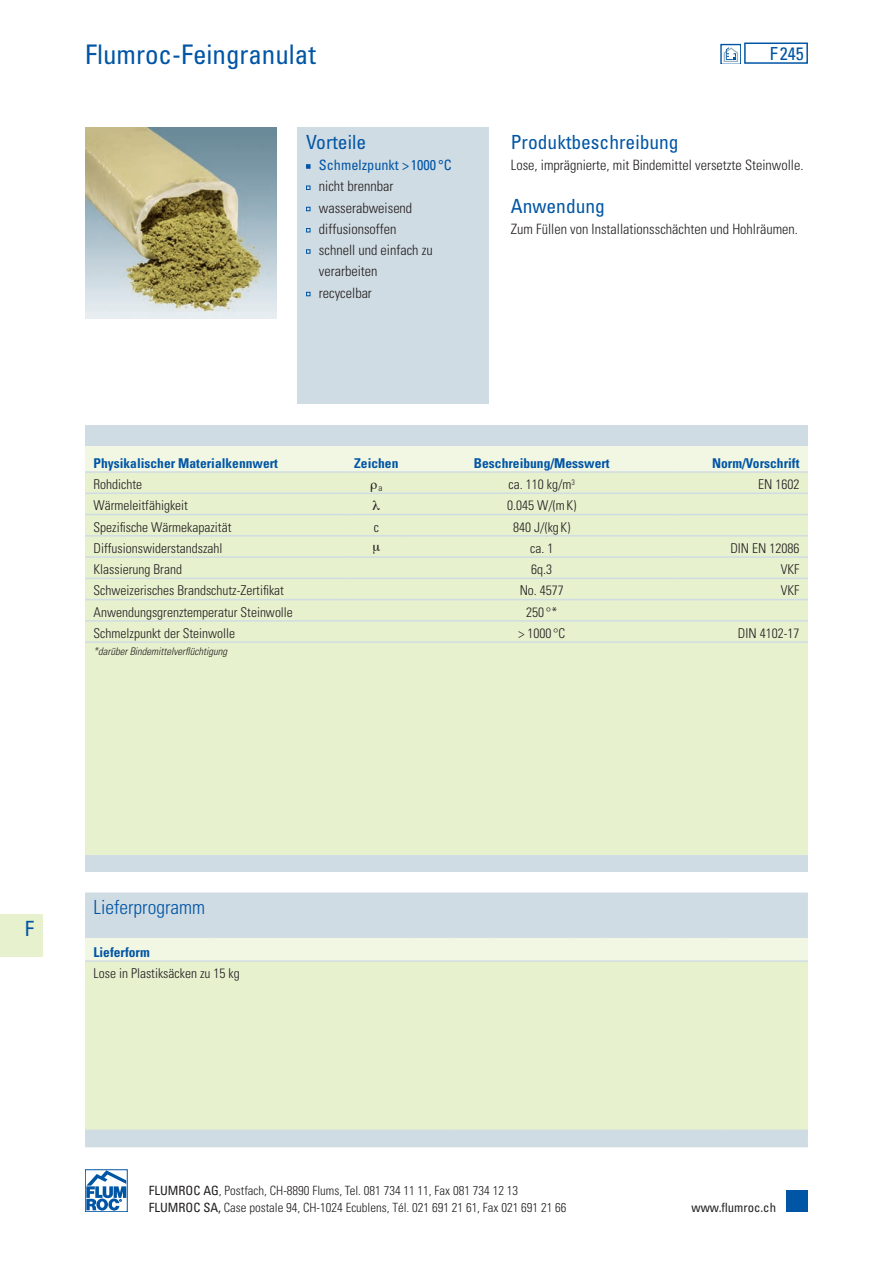
<style>
.page{position:relative;width:893px;height:1263px;background:#fff}
.page>*{position:absolute;margin:0;border:0;box-sizing:border-box;transform-origin:0 0}
.t1{font:condensed 27px "Univers";color:#0155a5}
.t2{font:condensed 21px "Univers";color:#0155a5}
.t3{font:condensed 19.5px "Univers";color:#0155a5}
.t4{font:300 condensed 19.5px "Univers";color:#0155a5}
.t5{font:condensed 18px "Univers";color:#0155a5}
.t6{font:300 condensed 14.25px/21.3px "Univers";color:#231f20}
.t7{font:condensed 14.25px "Univers";color:#0155a5}
.t8{font:300 condensed 13.5px "Univers";color:#231f20}
.t9{font:700 condensed 13.5px "Univers";color:#0155a5}
.t10{font:13.5px "Symbol";color:#231f20}
.t11{font:300 condensed 12.75px/17.2px "Univers";color:#231f20}
.t12{font:condensed 12.75px "Univers";color:#231f20}
.t13{font:italic 300 condensed 10.5px "Univers";color:#231f20}
.t14{font:300 condensed 9px "Univers";color:#231f20}
.s1{font-weight:400}
</style>
<div class="page">
<div style="left:787px;top:1191px;width:21px;height:21px;background:#0155a5"></div>
<div style="left:85px;top:1169px;width:43px;height:43px;border:1px solid #0155a5"></div>
<svg style="left:86px;top:1170px;width:40px;height:40px"></svg>
<div style="left:744px;top:43px;width:64px;height:21px;border:2px solid #0155a5"></div>
<div style="left:85px;top:425px;width:723px;height:447px;background:#d0dce3"></div>
<div style="left:85px;top:446px;width:723px;height:409px;background:#e7f1ce"></div>
<div style="left:85px;top:446px;width:723px;height:26px;background:#f2f7e3"></div>
<div style="left:0;top:914px;width:43px;height:43px;background:#e7f1ce"></div>
<img style="left:85px;top:128px;width:191px;height:191px">
<svg style="left:720px;top:44px;width:20px;height:20px"></svg>
<hr style="left:85px;top:471px;width:264px;height:2px;background:#d0dce3">
<hr style="left:349px;top:471px;width:55px;height:2px;background:#d0dce3">
<hr style="left:404px;top:471px;width:276px;height:2px;background:#d0dce3">
<hr style="left:680px;top:471px;width:128px;height:2px;background:#d0dce3">
<hr style="left:85px;top:492px;width:264px;height:2px;background:#d0dce3">
<hr style="left:349px;top:492px;width:55px;height:2px;background:#d0dce3">
<hr style="left:404px;top:492px;width:276px;height:2px;background:#d0dce3">
<hr style="left:680px;top:492px;width:128px;height:2px;background:#d0dce3">
<hr style="left:85px;top:514px;width:264px;height:1px;background:#d0dce3">
<hr style="left:349px;top:514px;width:55px;height:1px;background:#d0dce3">
<hr style="left:680px;top:514px;width:128px;height:1px;background:#d0dce3">
<hr style="left:85px;top:535px;width:264px;height:1px;background:#d0dce3">
<hr style="left:349px;top:535px;width:55px;height:1px;background:#d0dce3">
<hr style="left:404px;top:535px;width:276px;height:1px;background:#d0dce3">
<hr style="left:680px;top:535px;width:128px;height:1px;background:#d0dce3">
<hr style="left:85px;top:556px;width:264px;height:2px;background:#d0dce3">
<hr style="left:680px;top:556px;width:128px;height:2px;background:#d0dce3">
<hr style="left:85px;top:578px;width:264px;height:1px;background:#d0dce3">
<hr style="left:349px;top:578px;width:55px;height:1px;background:#d0dce3">
<hr style="left:404px;top:578px;width:276px;height:1px;background:#d0dce3">
<hr style="left:680px;top:578px;width:128px;height:1px;background:#d0dce3">
<hr style="left:85px;top:599px;width:264px;height:1px;background:#d0dce3">
<hr style="left:349px;top:599px;width:55px;height:1px;background:#d0dce3">
<hr style="left:404px;top:599px;width:276px;height:1px;background:#d0dce3">
<hr style="left:680px;top:599px;width:128px;height:1px;background:#d0dce3">
<hr style="left:85px;top:620px;width:264px;height:2px;background:#d0dce3">
<hr style="left:680px;top:620px;width:128px;height:2px;background:#d0dce3">
<hr style="left:404px;top:514px;width:276px;height:1px;background:#d0dce3">
<hr style="left:349px;top:556px;width:55px;height:2px;background:#d0dce3">
<hr style="left:404px;top:556px;width:276px;height:2px;background:#d0dce3">
<hr style="left:349px;top:620px;width:55px;height:2px;background:#d0dce3">
<hr style="left:404px;top:620px;width:276px;height:2px;background:#d0dce3">
<hr style="left:85px;top:641px;width:264px;height:2px;background:#d0dce3">
<hr style="left:349px;top:641px;width:55px;height:2px;background:#d0dce3">
<hr style="left:404px;top:641px;width:276px;height:2px;background:#d0dce3">
<hr style="left:680px;top:641px;width:128px;height:2px;background:#d0dce3">
<div style="left:298px;top:128px;width:191px;height:276px;background:#d0dce3"></div>
<svg style="left:306px;top:164px;width:4px;height:5px"></svg>
<svg style="left:306px;top:186px;width:4px;height:4px"></svg>
<svg style="left:306px;top:207px;width:4px;height:4px"></svg>
<svg style="left:306px;top:228px;width:4px;height:4px"></svg>
<svg style="left:306px;top:249px;width:4px;height:5px"></svg>
<svg style="left:306px;top:292px;width:4px;height:4px"></svg>
<div style="left:85px;top:892px;width:723px;height:255px;background:#d0dce3"></div>
<div style="left:85px;top:938px;width:723px;height:22px;background:#f2f7e3"></div>
<div style="left:85px;top:962px;width:723px;height:167px;background:#e7f1ce"></div>
<hr style="left:85px;top:936px;width:128px;height:2px;background:#d0dce3">
<hr style="left:213px;top:936px;width:202px;height:2px;background:#d0dce3">
<hr style="left:415px;top:936px;width:38px;height:2px;background:#d0dce3">
<hr style="left:453px;top:936px;width:39px;height:2px;background:#d0dce3">
<hr style="left:492px;top:936px;width:38px;height:2px;background:#d0dce3">
<hr style="left:530px;top:936px;width:38px;height:2px;background:#d0dce3">
<hr style="left:568px;top:936px;width:39px;height:2px;background:#d0dce3">
<hr style="left:607px;top:936px;width:38px;height:2px;background:#d0dce3">
<hr style="left:645px;top:936px;width:38px;height:2px;background:#d0dce3">
<hr style="left:683px;top:936px;width:38px;height:2px;background:#d0dce3">
<hr style="left:721px;top:936px;width:87px;height:2px;background:#d0dce3">
<hr style="left:85px;top:960px;width:128px;height:2px;background:#d0dce3">
<hr style="left:213px;top:960px;width:202px;height:2px;background:#d0dce3">
<hr style="left:415px;top:960px;width:38px;height:2px;background:#d0dce3">
<hr style="left:453px;top:960px;width:39px;height:2px;background:#d0dce3">
<hr style="left:492px;top:960px;width:38px;height:2px;background:#d0dce3">
<hr style="left:530px;top:960px;width:38px;height:2px;background:#d0dce3">
<hr style="left:568px;top:960px;width:39px;height:2px;background:#d0dce3">
<hr style="left:607px;top:960px;width:38px;height:2px;background:#d0dce3">
<hr style="left:645px;top:960px;width:38px;height:2px;background:#d0dce3">
<hr style="left:683px;top:960px;width:38px;height:2px;background:#d0dce3">
<hr style="left:721px;top:960px;width:87px;height:2px;background:#d0dce3">
<hr style="left:85px;top:1129px;width:128px;height:2px;background:#d0dce3">
<hr style="left:213px;top:1129px;width:202px;height:2px;background:#d0dce3">
<hr style="left:415px;top:1129px;width:38px;height:2px;background:#d0dce3">
<hr style="left:453px;top:1129px;width:39px;height:2px;background:#d0dce3">
<hr style="left:492px;top:1129px;width:38px;height:2px;background:#d0dce3">
<hr style="left:530px;top:1129px;width:38px;height:2px;background:#d0dce3">
<hr style="left:568px;top:1129px;width:39px;height:2px;background:#d0dce3">
<hr style="left:607px;top:1129px;width:38px;height:2px;background:#d0dce3">
<hr style="left:645px;top:1129px;width:38px;height:2px;background:#d0dce3">
<hr style="left:683px;top:1129px;width:38px;height:2px;background:#d0dce3">
<hr style="left:721px;top:1129px;width:87px;height:2px;background:#d0dce3">
<h1 class="t1" style="left:85px;top:37px;width:232px">Flumroc-Feingranulat</h1>
<h3 class="t3" style="left:306px;top:130px;width:61px">Vorteile</h3>
<p class="t7" style="left:319px;top:156px;width:134px">Schmelzpunkt &gt; 1000 °C</p>
<p class="t6" style="left:319px;top:175px;width:115px">nicht brennbar wasserabweisend diffusionsoffen schnell und einfach zu verarbeiten recycelbar</p>
<h3 class="t5" style="left:770px;top:42px;width:36px">F 245</h3>
<h3 class="t3" style="left:511px;top:130px;width:169px">Produktbeschreibung</h3>
<p class="t6" style="left:511px;top:154px;width:294px">Lose, imprägnierte, mit Bindemittel versetzte Steinwolle.</p>
<h3 class="t3" style="left:511px;top:193px;width:96px">Anwendung</h3>
<p class="t6" style="left:511px;top:218px;width:289px">Zum Füllen von Installationsschächten und Hohlräumen.</p>
<p class="t9" style="left:94px;top:455px;width:186px">Physikalischer Materialkennwert</p>
<p class="t9" style="left:354px;top:455px;width:46px">Zeichen</p>
<p class="t9" style="left:474px;top:455px;width:137px">Beschreibung/Messwert</p>
<p class="t9" style="left:712px;top:455px;width:89px">Norm/Vorschrift</p>
<p class="t8" style="left:94px;top:476px;width:50px">Rohdichte</p>
<p class="t14" style="left:378px;top:482px;width:5px">a</p>
<p class="t8" style="left:509px;top:476px;width:68px">ca. 110 kg/m<sup>3</sup></p>
<p class="t8" style="left:758px;top:476px;width:43px">EN 1602</p>
<p class="t8" style="left:94px;top:497px;width:96px">Wärmeleitfähigkeit</p>
<p class="t10" style="left:373px;top:499px;width:9px">●</p>
<p class="t8" style="left:507px;top:497px;width:71px">0.045 W/(mK)</p>
<p class="t8" style="left:94px;top:519px;width:139px">Spezifische Wärmekapazität</p>
<p class="t8" style="left:374px;top:519px;width:7px">c</p>
<p class="t8" style="left:513px;top:519px;width:59px">840 J/(kgK)</p>
<p class="t8" style="left:94px;top:540px;width:130px">Diffusionswiderstandszahl</p>
<p class="t8" style="left:530px;top:540px;width:25px">ca. 1</p>
<p class="t8" style="left:730px;top:540px;width:70px">DIN EN 12086</p>
<p class="t8" style="left:94px;top:561px;width:90px">Klassierung Brand</p>
<p class="t8" style="left:531px;top:561px;width:22px">6q.3</p>
<p class="t8" style="left:781px;top:561px;width:20px">VKF</p>
<p class="t8" style="left:94px;top:582px;width:192px">Schweizerisches Brandschutz-Zertifikat</p>
<p class="t8" style="left:520px;top:582px;width:46px">No. 4577</p>
<p class="t8" style="left:781px;top:582px;width:20px">VKF</p>
<p class="t8" style="left:94px;top:604px;width:201px">Anwendungsgrenztemperatur Steinwolle</p>
<p class="t8" style="left:526px;top:604px;width:33px">250 °*</p>
<p class="t8" style="left:94px;top:625px;width:143px">Schmelzpunkt der Steinwolle</p>
<p class="t8" style="left:518px;top:625px;width:48px">&gt; 1000 °C</p>
<p class="t8" style="left:738px;top:625px;width:63px">DIN 4102-17</p>
<p class="t13" style="left:94px;top:645px;width:135px">*darüber Bindemittelverflüchtigung</p>
<h2 class="t2" style="left:25px;top:915px;width:11px">F</h2>
<h3 class="t4" style="left:94px;top:896px;width:113px">Lieferprogramm</h3>
<p class="t9" style="left:94px;top:944px;width:58px">Lieferform</p>
<p class="t8" style="left:94px;top:965px;width:148px">Lose in Plastiksäcken zu 15 kg</p>
<p class="t11" style="left:149px;top:1181px;width:419px"><span class="s1">FLUMROC AG</span>, Postfach, CH-8890 Flums, Tel. 081 734 11 11, Fax 081 734 12 13<br><span class="s1">FLUMROC SA,</span> Case postale 94, CH-1024 Ecublens, Tél. 021 691 21 61, Fax 021 691 21 66</p>
<p class="t12" style="left:691px;top:1199px;width:86px">www.flumroc.ch</p>
</div>
